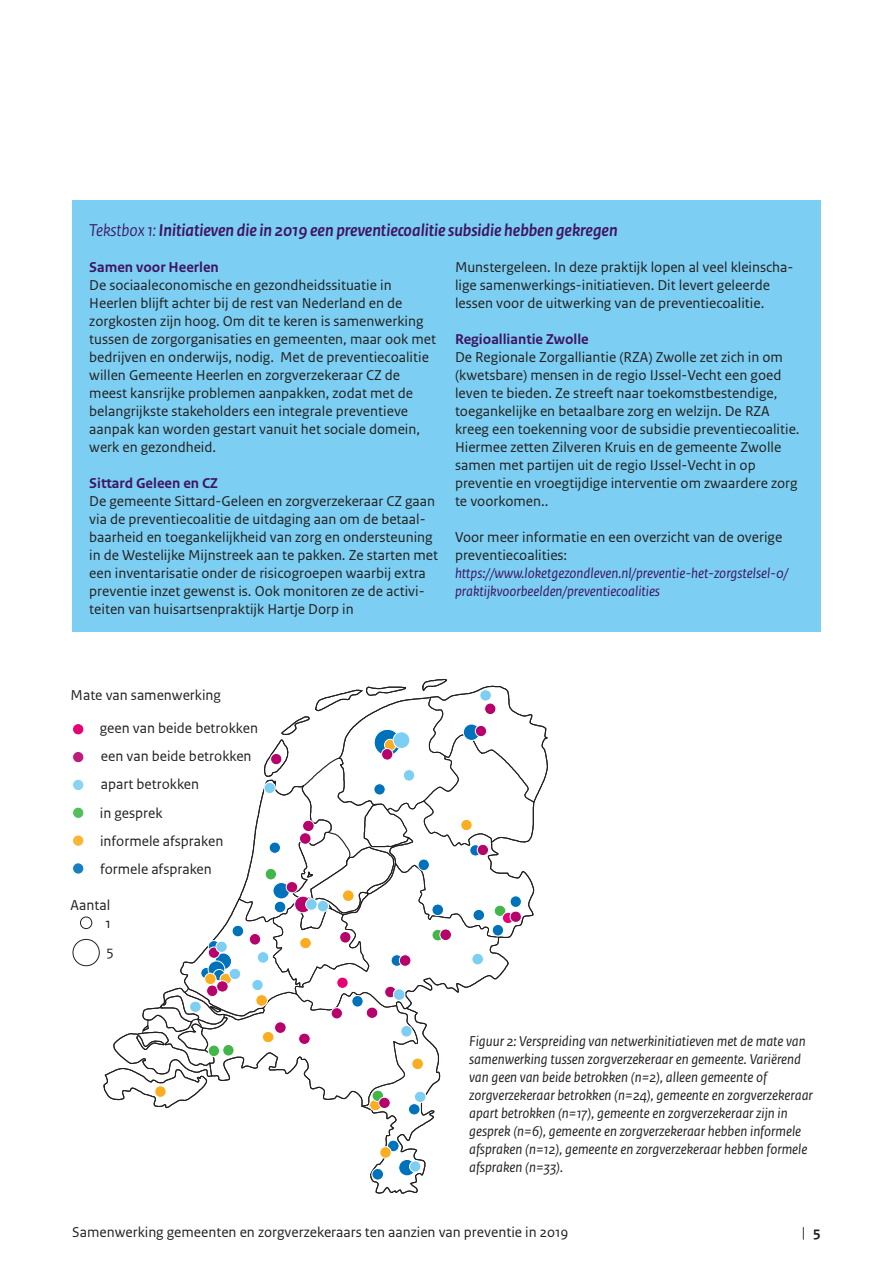
<style>
.page{position:relative;width:893px;height:1263px;background:#fff}
.page>*{position:absolute;margin:0;border:0;box-sizing:border-box;transform-origin:0 0}
._20_RIVM_Kader_Kop{font:italic 700 18px "Rijksoverheid Sans Heading";color:#3f1464}
._22_RIVM_Kader_Brood{font:15px/18px "Rijksoverheid Sans Text";color:#231f20}
._14_RIVM_Fotobijschr{font:italic 15px/18px "Rijksoverheid Sans Text";color:#231f20}
.t1{font:15px/28.3px "Rijksoverheid Sans Text TT";color:#231f20}
._22_RIVM_Kader_Brood-2{font:italic 15px/18px "Rijksoverheid Sans Text";color:#3f1464}
._21_RIVM_Kader_Subko{font:700 15px "Rijksoverheid Sans Text";color:#3f1464}
.s1{font-weight:400}
.s2{font-weight:700}
</style>
<div class="page">
<div style="left:72px;top:200px;width:749px;height:431px;background:#7ccff2"></div>
<svg style="left:103px;top:679px;width:445px;height:514px"></svg>
<div style="left:306px;top:899px;width:11px;height:11px;background:#7ccff2;border-radius:50%"></div>
<div style="left:305px;top:898px;width:13px;height:12px;border:1px solid #fff;border-radius:50%"></div>
<div style="left:264px;top:782px;width:11px;height:12px;background:#7ccff2;border-radius:50%"></div>
<div style="left:264px;top:782px;width:12px;height:12px;border:1px solid #fff;border-radius:50%"></div>
<div style="left:317px;top:900px;width:12px;height:12px;background:#7ccff2;border-radius:50%"></div>
<div style="left:317px;top:900px;width:12px;height:12px;border:1px solid #fff;border-radius:50%"></div>
<div style="left:252px;top:979px;width:11px;height:12px;background:#7ccff2;border-radius:50%"></div>
<div style="left:252px;top:979px;width:11px;height:12px;border:1px solid #fff;border-radius:50%"></div>
<div style="left:190px;top:1001px;width:11px;height:11px;background:#7ccff2;border-radius:50%"></div>
<div style="left:189px;top:1001px;width:12px;height:12px;border:1px solid #fff;border-radius:50%"></div>
<div style="left:257px;top:951px;width:12px;height:12px;background:#7ccff2;border-radius:50%"></div>
<div style="left:257px;top:951px;width:12px;height:12px;border:1px solid #fff;border-radius:50%"></div>
<div style="left:216px;top:941px;width:11px;height:11px;background:#7ccff2;border-radius:50%"></div>
<div style="left:216px;top:941px;width:12px;height:12px;border:1px solid #fff;border-radius:50%"></div>
<div style="left:229px;top:968px;width:12px;height:12px;background:#7ccff2;border-radius:50%"></div>
<div style="left:229px;top:968px;width:12px;height:12px;border:1px solid #fff;border-radius:50%"></div>
<div style="left:401px;top:1025px;width:11px;height:12px;background:#7ccff2;border-radius:50%"></div>
<div style="left:400px;top:1025px;width:12px;height:12px;border:1px solid #fff;border-radius:50%"></div>
<div style="left:414px;top:1091px;width:12px;height:11px;background:#7ccff2;border-radius:50%"></div>
<div style="left:414px;top:1091px;width:12px;height:12px;border:1px solid #fff;border-radius:50%"></div>
<div style="left:410px;top:1161px;width:11px;height:11px;background:#7ccff2;border-radius:50%"></div>
<div style="left:409px;top:1160px;width:12px;height:12px;border:1px solid #fff;border-radius:50%"></div>
<div style="left:472px;top:953px;width:11px;height:12px;background:#7ccff2;border-radius:50%"></div>
<div style="left:472px;top:953px;width:12px;height:12px;border:1px solid #fff;border-radius:50%"></div>
<div style="left:480px;top:690px;width:11px;height:11px;background:#7ccff2;border-radius:50%"></div>
<div style="left:479px;top:689px;width:13px;height:12px;border:1px solid #fff;border-radius:50%"></div>
<div style="left:80px;top:917px;width:12px;height:12px;border:1px solid #231f20;border-radius:50%"></div>
<div style="left:73px;top:724px;width:11px;height:11px;background:#e60275;border-radius:50%"></div>
<div style="left:72px;top:723px;width:12px;height:12px;border:1px solid #fff;border-radius:50%"></div>
<svg style="left:72px;top:807px;width:12px;height:12px"></svg>
<div style="left:73px;top:835px;width:11px;height:11px;background:#fab534;border-radius:50%"></div>
<div style="left:72px;top:835px;width:12px;height:11px;border:1px solid #fff;border-radius:50%"></div>
<svg style="left:72px;top:862px;width:12px;height:12px"></svg>
<div style="left:73px;top:939px;width:27px;height:27px;border:1px solid #231f20;border-radius:50%"></div>
<svg style="left:72px;top:751px;width:12px;height:12px"></svg>
<svg style="left:73px;top:779px;width:11px;height:11px"></svg>
<h3 class="_20_RIVM_Kader_Kop" style="left:89px;top:220px;width:530px"><span class="s1">Tekstbox 1:</span> Initiatieven die in 2019 een preventiecoalitie subsidie hebben gekregen</h3>
<p class="_21_RIVM_Kader_Subko" style="left:89px;top:258px;width:131px">Samen voor Heerlen</p>
<p class="_22_RIVM_Kader_Brood" style="left:89px;top:276px;width:348px">De sociaaleconomische en gezondheidssituatie in Heerlen blijft achter bij de rest van Nederland en de zorgkosten zijn hoog. Om dit te keren is samenwerking tussen de zorgorganisaties en gemeenten, maar ook met bedrijven en onderwijs, nodig. Met de preventiecoalitie willen Gemeente Heerlen en zorgverzekeraar CZ de meest kansrijke problemen aanpakken, zodat met de belangrijkste stakeholders een integrale preventieve aanpak kan worden gestart vanuit het sociale domein, werk en gezondheid.</p>
<p class="_21_RIVM_Kader_Subko" style="left:89px;top:474px;width:130px">Sittard Geleen en CZ</p>
<p class="_22_RIVM_Kader_Brood" style="left:89px;top:492px;width:350px">De gemeente Sittard-Geleen en zorgverzekeraar CZ gaan via de preventiecoalitie de uitdaging aan om de betaal&shy;baarheid en toegankelijkheid van zorg en ondersteuning in de Westelijke Mijnstreek aan te pakken. Ze starten met een inventarisatie onder de risicogroepen waarbij extra preventie inzet gewenst is. Ook monitoren ze de activi&shy;teiten van huisartsenpraktijk Hartje Dorp in</p>
<p class="_22_RIVM_Kader_Brood" style="left:455px;top:258px;width:340px">Munstergeleen. In deze praktijk lopen al veel kleinscha&shy;lige samenwerkings-initiatieven. Dit levert geleerde lessen voor de uitwerking van de preventiecoalitie.</p>
<p class="_21_RIVM_Kader_Subko" style="left:455px;top:330px;width:135px">Regioalliantie Zwolle</p>
<p class="_22_RIVM_Kader_Brood" style="left:455px;top:348px;width:346px">De Regionale Zorgalliantie (RZA) Zwolle zet zich in om (kwetsbare) mensen in de regio IJssel-Vecht een goed leven te bieden. Ze streeft naar toekomstbestendige, toegankelijke en betaalbare zorg en welzijn. De RZA kreeg een toekenning voor de subsidie preventiecoalitie.<br>Hiermee zetten Zilveren Kruis en de gemeente Zwolle samen met partijen uit de regio IJssel-Vecht in op preventie en vroegtijdige interventie om zwaardere zorg te voorkomen..</p>
<p class="_22_RIVM_Kader_Brood" style="left:455px;top:528px;width:329px">Voor meer informatie en een overzicht van de overige preventiecoalities:</p>
<p class="_22_RIVM_Kader_Brood-2" style="left:455px;top:564px;width:335px">https://www.loketgezondleven.nl/preventie-het-zorgstelsel-0/ praktijkvoorbeelden/preventiecoalities</p>
<p class="t1" style="left:100px;top:679px;width:160px;line-height:32.4px;text-indent:-29px">Mate van samenwerking<br>geen van beide betrokken</p>
<p class="t1" style="left:101px;top:742px;width:152px">een van beide betrokken apart betrokken</p>
<p class="t1" style="left:100px;top:799px;width:125px">in gesprek informele afspraken formele afspraken</p>
<p class="t1" style="left:71px;top:896px;width:42px;line-height:17.7px;text-align:right">Aantal<br>1</p>
<p class="t1" style="left:107px;top:937px;width:9px">5</p>
<p class="_14_RIVM_Fotobijschr" style="left:469px;top:1032px;width:345px">Figuur 2: Verspreiding van netwerkinitiatieven met de mate van samenwerking tussen zorgverzekeraar en gemeente. Variërend van geen van beide betrokken (n=2), alleen gemeente of zorgverzekeraar betrokken (n=24), gemeente en zorgverzekeraar apart betrokken (n=17), gemeente en zorgverzekeraar zijn in gesprek (n=6), gemeente en zorgverzekeraar hebben informele afspraken (n=12), gemeente en zorgverzekeraar hebben formele afspraken (n=33).</p>
<p class="_22_RIVM_Kader_Brood" style="left:72px;top:1223px;width:498px">Samenwerking gemeenten en zorgverzekeraars ten aanzien van preventie in 2019</p>
<p class="_22_RIVM_Kader_Brood" style="left:802px;top:1223px;width:20px">| <span class="s2">5</span></p>
</div>
